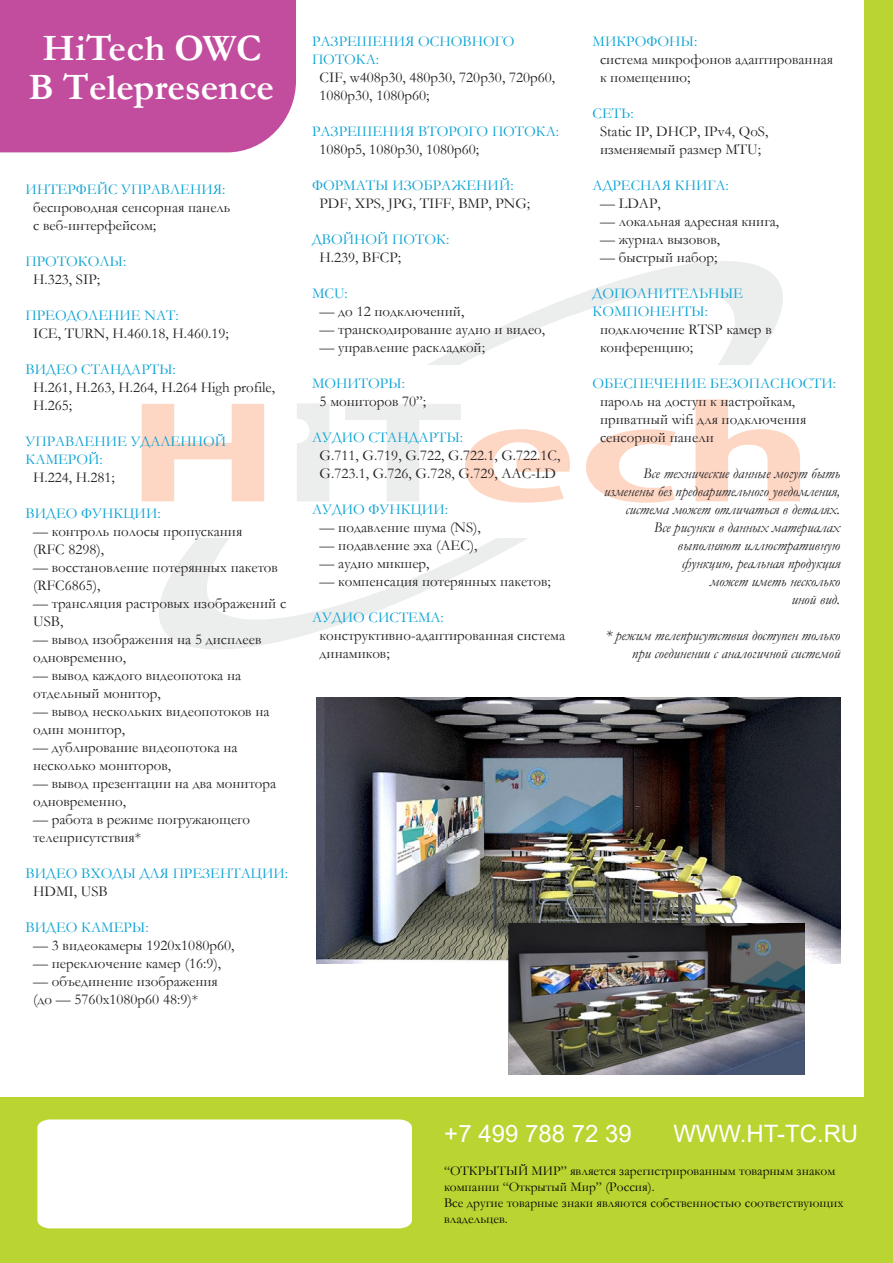
<style>
.page{position:relative;width:893px;height:1263px;background:#fff}
.page>*{position:absolute;margin:0;border:0;box-sizing:border-box;transform-origin:0 0}
.t1{font:700 37.5px "Garamond";color:#fff}
.t2{font:24px "Arial";color:#fff}
.t3{font:15px/18px "Garamond";color:#231f20}
.t4{font:15px/18px "Garamond";color:#0ba2d3}
.t5{font:italic 15px/18px "Garamond";color:#231f20;text-align:right}
.t6{font:13.5px/16.2px "Garamond";color:#050504}
</style>
<div class="page">
<svg style="left:151px;top:261px;width:639px;height:389px"></svg>
<svg style="left:142px;top:404px;width:122px;height:97px"></svg>
<svg style="left:345px;top:404px;width:225px;height:99px"></svg>
<svg style="left:586px;top:429px;width:90px;height:74px"></svg>
<svg style="left:696px;top:399px;width:104px;height:102px"></svg>
<svg style="left:297px;top:403px;width:32px;height:98px;background:#edeeee"></svg>
<div style="left:0;top:0;width:296px;height:152px;background:#c24c9d"></div>
<div style="left:864px;top:0;width:29px;height:1263px;background:#bad432"></div>
<div style="left:0;top:1097px;width:893px;height:166px;background:#bad432"></div>
<div style="left:37px;top:1119px;width:375px;height:109px;background:#fff"></div>
<img style="left:317px;top:697px;width:523px;height:267px">
<img style="left:509px;top:924px;width:295px;height:150px">
<h1 class="t1" style="left:43px;top:23px;width:220px">HiTech OWC</h1>
<h1 class="t1" style="left:29px;top:62px;width:247px">B Telepresence</h1>
<p class="t4" style="left:26px;top:180px;width:201px">ИНТЕРФЕЙС УПРАВЛЕНИЯ:</p>
<p class="t3" style="left:33px;top:198px;width:199px">беспроводная сенсорная панель с веб-интерфейсом;</p>
<p class="t4" style="left:26px;top:252px;width:102px">ПРОТОКОЛЫ:</p>
<p class="t3" style="left:33px;top:270px;width:68px">H.323, SIP;</p>
<p class="t4" style="left:26px;top:306px;width:155px">ПРЕОДОЛЕНИЕ NAT:</p>
<p class="t3" style="left:33px;top:324px;width:197px">ICE, TURN, H.460.18, H.460.19;</p>
<p class="t4" style="left:26px;top:360px;width:152px">ВИДЕО СТАНДАРТЫ:</p>
<p class="t3" style="left:33px;top:378px;width:243px">H.261, H.263, H.264, H.264 High profile,<br>H.265;</p>
<p class="t4" style="left:26px;top:432px;width:202px">УПРАВЛЕНИЕ УДАЛЕННОЙ<br>КАМЕРОЙ:</p>
<p class="t3" style="left:33px;top:468px;width:83px">H.224, H.281;</p>
<p class="t4" style="left:26px;top:504px;width:136px">ВИДЕО ФУНКЦИИ:</p>
<p class="t3" style="left:33px;top:522px;width:211px">— контроль полосы пропускания (RFC 8298),</p>
<p class="t3" style="left:33px;top:558px;width:246px">— восстановление потерянных пакетов (RFC6865),</p>
<p class="t3" style="left:33px;top:594px;width:255px">— трансляция растровых изображений с<br>USB,</p>
<p class="t3" style="left:33px;top:630px;width:230px">— вывод изображения на 5 дисплеев одновременно,</p>
<p class="t3" style="left:33px;top:666px;width:210px">— вывод каждого видеопотока на отдельный монитор,</p>
<p class="t3" style="left:33px;top:702px;width:238px">— вывод нескольких видеопотоков на один монитор,</p>
<p class="t3" style="left:33px;top:738px;width:206px">— дублирование видеопотока на несколько мониторов,</p>
<p class="t3" style="left:33px;top:774px;width:245px">— вывод презентации на два монитора одновременно,</p>
<p class="t3" style="left:33px;top:810px;width:219px">— работа в режиме погружающего телеприсутствия*</p>
<p class="t4" style="left:26px;top:864px;width:264px">ВИДЕО ВХОДЫ ДЛЯ ПРЕЗЕНТАЦИИ:</p>
<p class="t3" style="left:33px;top:882px;width:76px">HDMI, USB</p>
<p class="t4" style="left:26px;top:918px;width:125px">ВИДЕО КАМЕРЫ:</p>
<p class="t3" style="left:33px;top:936px;width:203px">— 3 видеокамеры 1920x1080p60,</p>
<p class="t3" style="left:33px;top:954px;width:189px">— переключение камер (16:9),</p>
<p class="t3" style="left:33px;top:972px;width:186px">— объединение изображения (до — 5760x1080p60 48:9)*</p>
<p class="t4" style="left:312px;top:32px;width:204px">РАЗРЕШЕНИЯ ОСНОВНОГО<br>ПОТОКА:</p>
<p class="t3" style="left:320px;top:68px;width:237px">CIF, w408p30, 480p30, 720p30, 720p60,<br>1080p30, 1080p60;</p>
<p class="t4" style="left:312px;top:122px;width:249px">РАЗРЕШЕНИЯ ВТОРОГО ПОТОКА:</p>
<p class="t3" style="left:320px;top:140px;width:161px">1080p5, 1080p30, 1080p60;</p>
<p class="t4" style="left:312px;top:176px;width:203px">ФОРМАТЫ ИЗОБРАЖЕНИЙ:</p>
<p class="t3" style="left:320px;top:194px;width:212px">PDF, XPS, JPG, TIFF, BMP, PNG;</p>
<p class="t4" style="left:312px;top:230px;width:139px">ДВОЙНОЙ ПОТОК:</p>
<p class="t3" style="left:320px;top:248px;width:83px">H.239, BFCP;</p>
<p class="t4" style="left:312px;top:284px;width:37px">MCU:</p>
<p class="t3" style="left:320px;top:302px;width:146px">— до 12 подключений,</p>
<p class="t3" style="left:320px;top:320px;width:227px">— транскодирование аудио и видео,</p>
<p class="t3" style="left:320px;top:338px;width:167px">— управление раскладкой;</p>
<p class="t4" style="left:312px;top:374px;width:95px">МОНИТОРЫ:</p>
<p class="t3" style="left:320px;top:392px;width:108px">5 мониторов 70”;</p>
<p class="t4" style="left:312px;top:428px;width:153px">АУДИО СТАНДАРТЫ:</p>
<p class="t3" style="left:320px;top:446px;width:242px">G.711, G.719, G.722, G.722.1, G.722.1C,<br>G.723.1, G.726, G.728, G.729, AAC-LD</p>
<p class="t4" style="left:312px;top:500px;width:137px">АУДИО ФУНКЦИИ:</p>
<p class="t3" style="left:320px;top:518px;width:163px">— подавление шума (NS),</p>
<p class="t3" style="left:320px;top:536px;width:159px">— подавление эха (AEC),</p>
<p class="t3" style="left:320px;top:554px;width:111px">— аудио микшер,</p>
<p class="t3" style="left:320px;top:572px;width:233px">— компенсация потерянных пакетов;</p>
<p class="t4" style="left:312px;top:608px;width:133px">АУДИО СИСТЕМА:</p>
<p class="t3" style="left:320px;top:626px;width:247px">конструктивно-адаптированная система динамиков;</p>
<p class="t4" style="left:593px;top:32px;width:106px">МИКРОФОНЫ:</p>
<p class="t3" style="left:600px;top:50px;width:235px">система микрофонов адаптированная к помещению;</p>
<p class="t4" style="left:593px;top:104px;width:43px">СЕТЬ:</p>
<p class="t3" style="left:600px;top:122px;width:170px">Static IP, DHCP, IPv4, QoS, изменяемый размер MTU;</p>
<p class="t4" style="left:593px;top:176px;width:138px">АДРЕСНАЯ КНИГА:</p>
<p class="t3" style="left:600px;top:194px;width:62px">— LDAP,</p>
<p class="t3" style="left:600px;top:212px;width:180px">— локальная адресная книга,</p>
<p class="t3" style="left:600px;top:230px;width:122px">— журнал вызовов,</p>
<p class="t3" style="left:600px;top:248px;width:119px">— быстрый набор;</p>
<p class="t4" style="left:593px;top:284px;width:152px">ДОПОЛНИТЕЛЬНЫЕ<br>КОМПОНЕНТЫ:</p>
<p class="t3" style="left:600px;top:320px;width:173px">подключение RTSP камер в конференцию;</p>
<p class="t4" style="left:593px;top:374px;width:245px">ОБЕСПЕЧЕНИЕ БЕЗОПАСНОСТИ:</p>
<p class="t3" style="left:600px;top:392px;width:208px">пароль на доступ к настройкам, приватный wifi для подключения сенсорной панели</p>
<p class="t5" style="left:604px;top:464px;width:238px">Все технические данные могут быть изменены без предварительного уведомления, система может отличаться в деталях.<br>Все рисунки в данных материалах выполняют иллюстративную<br>функцию, реальная продукция<br>может иметь несколько<br>иной вид.</p>
<p class="t5" style="left:605px;top:626px;width:236px">* режим телеприсутствия доступен только при соединении с аналогичной системой</p>
<h2 class="t2" style="left:444px;top:1117px;width:189px">+7 499 788 72 39</h2>
<h2 class="t2" style="left:673px;top:1117px;width:186px">WWW.HT-TC.RU</h2>
<p class="t6" style="left:444px;top:1162px;width:401px">“ОТКРЫТЫЙ МИР” является зарегистрированным товарным знаком компании “Открытый Мир” (Россия).<br>Все другие товарные знаки являются собственностью соответствующих владельцев.</p>
</div>
